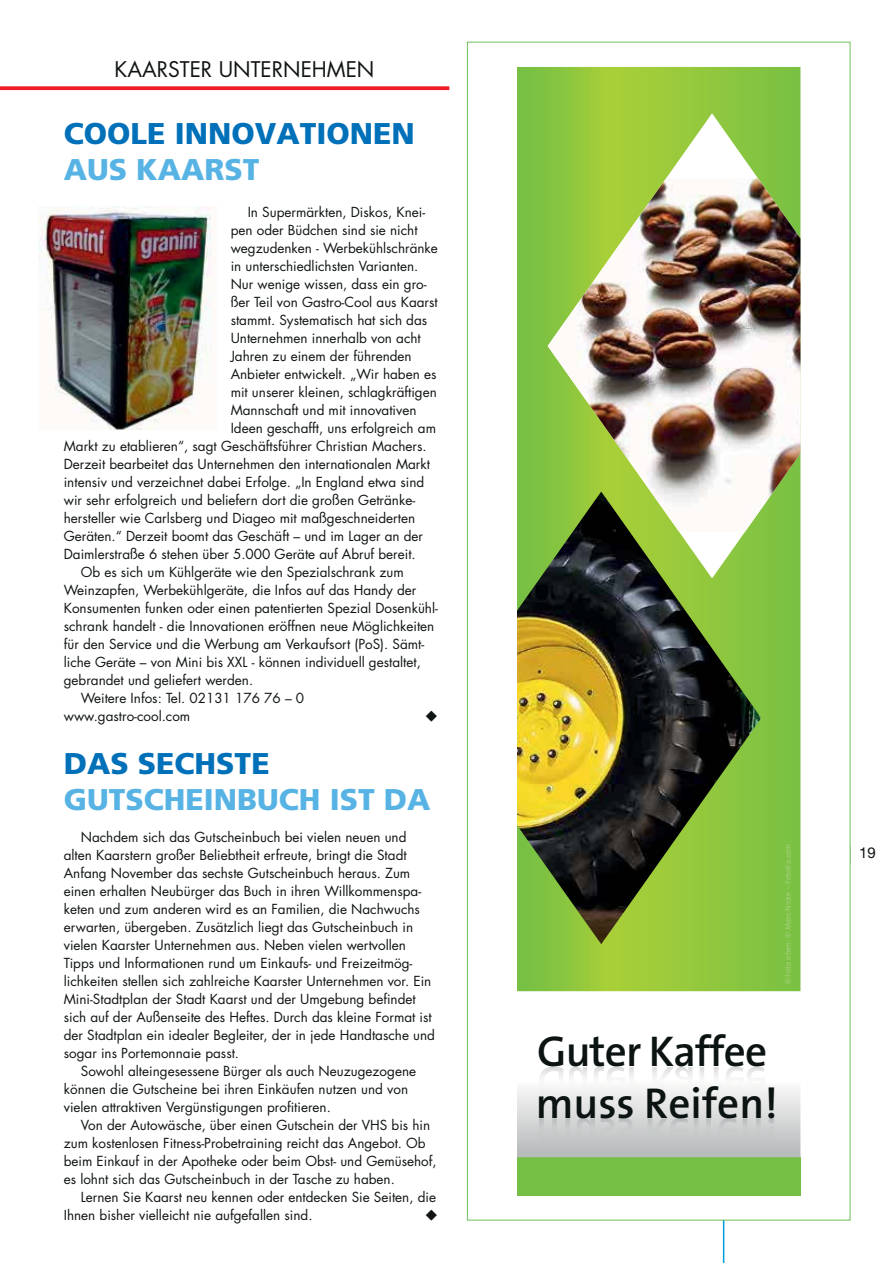
<style>
.page{position:relative;width:893px;height:1263px;background:#fff}
.page>*{position:absolute;margin:0;border:0;box-sizing:border-box;transform-origin:0 0}
.t1{font:600 43.35px/52.1px "The Sans B6";letter-spacing:-.02em;color:#0c1313}
.t2{font:900 30px "Frutiger";color:#0070b9}
.t3{font:900 30px "Frutiger";color:#58b3e5}
.t4{font:21px "Futura";color:#101415}
.t5{font:15px "Helvetica Neue";color:#101415}
.t6{font:13.5px/18px "Futura";color:#101415}
.t7{font:7.95px "The Sans B5 Plain";color:#a1d078}
.s1{color:#a0cf78}
</style>
<div class="page">
<hr style="left:723px;top:119px;width:1px;height:1144px;background:#009cd8">
<svg style="left:0;top:86px;width:449px;height:4px;background:#ee2e36"></svg>
<div style="left:517px;top:67px;width:283px;height:1128px;background:#fff"></div>
<svg style="left:517px;top:67px;width:283px;height:924px;background:#86c440"></svg>
<div style="left:517px;top:1157px;width:283px;height:38px;background:#74c044"></div>
<svg style="left:517px;top:1087px;width:283px;height:70px;background:#d2d4d4"></svg>
<svg style="left:548px;top:113px;width:252px;height:465px"></svg>
<img style="left:548px;top:178px;width:252px;height:354px">
<img style="left:539px;top:1118px;width:235px;height:24px">
<img style="left:539px;top:1067px;width:226px;height:32px">
<div style="left:785px;top:844px;width:6px;height:140px;background:#7cc242"></div>
<img style="left:517px;top:491px;width:244px;height:453px">
<img style="left:38px;top:206px;width:173px;height:223px">
<h3 class="t4" style="left:115px;top:60px;width:261px">KAARSTER UNTERNEHMEN</h3>
<h2 class="t2" style="left:64px;top:122px;width:352px">COOLE INNOVATIONEN</h2>
<h2 class="t3" style="left:64px;top:158px;width:197px">AUS KAARST</h2>
<p class="t6" style="left:248px;top:204px;width:179px">In Supermärkten, Diskos, Knei-</p>
<p class="t6" style="left:231px;top:222px;width:188px">pen oder Büdchen sind sie nicht</p>
<p class="t6" style="left:231px;top:240px;width:209px">wegzudenken - Werbekühlschränke</p>
<p class="t6" style="left:231px;top:258px;width:189px">in unterschiedlichsten Varianten.</p>
<p class="t6" style="left:231px;top:276px;width:197px">Nur wenige wissen, dass ein gro-</p>
<p class="t6" style="left:231px;top:294px;width:209px">ßer Teil von Gastro-Cool aus Kaarst</p>
<p class="t6" style="left:231px;top:312px;width:198px">stammt. Systematisch hat sich das</p>
<p class="t6" style="left:231px;top:330px;width:192px">Unternehmen innerhalb von acht</p>
<p class="t6" style="left:231px;top:348px;width:183px">Jahren zu einem der führenden</p>
<p class="t6" style="left:231px;top:366px;width:207px">Anbieter entwickelt. „Wir haben es</p>
<p class="t6" style="left:231px;top:384px;width:208px">mit unserer kleinen, schlagkräftigen</p>
<p class="t6" style="left:231px;top:402px;width:187px">Mannschaft und mit innovativen</p>
<p class="t6" style="left:231px;top:420px;width:207px">Ideen geschafft, uns erfolgreich am</p>
<p class="t6" style="left:64px;top:438px;width:364px">Markt zu etablieren“, sagt Geschäftsführer Christian Machers.</p>
<p class="t6" style="left:64px;top:456px;width:368px">Derzeit bearbeitet das Unternehmen den internationalen Markt</p>
<p class="t6" style="left:64px;top:474px;width:362px">intensiv und verzeichnet dabei Erfolge. „In England etwa sind</p>
<p class="t6" style="left:64px;top:492px;width:353px">wir sehr erfolgreich und beliefern dort die großen Getränke-</p>
<p class="t6" style="left:64px;top:510px;width:353px">hersteller wie Carlsberg und Diageo mit maßgeschneiderten</p>
<p class="t6" style="left:64px;top:528px;width:361px">Geräten.“ Derzeit boomt das Geschäft – und im Lager an der</p>
<p class="t6" style="left:64px;top:546px;width:353px">Daimlerstraße 6 stehen über 5.000 Geräte auf Abruf bereit.</p>
<p class="t6" style="left:81px;top:564px;width:325px">Ob es sich um Kühlgeräte wie den Spezialschrank zum</p>
<p class="t6" style="left:64px;top:582px;width:354px">Weinzapfen, Werbekühlgeräte, die Infos auf das Handy der</p>
<p class="t6" style="left:64px;top:600px;width:376px">Konsumenten funken oder einen patentierten Spezial Dosenkühl-</p>
<p class="t6" style="left:64px;top:618px;width:372px">schrank handelt - die Innovationen eröffnen neue Möglichkeiten</p>
<p class="t6" style="left:64px;top:636px;width:362px">für den Service und die Werbung am Verkaufsort (PoS). Sämt-</p>
<p class="t6" style="left:64px;top:654px;width:359px">liche Geräte – von Mini bis XXL - können individuell gestaltet,</p>
<p class="t6" style="left:64px;top:672px;width:191px">gebrandet und geliefert werden.</p>
<p class="t6" style="left:81px;top:690px;width:225px">Weitere Infos: Tel. 02131 176 76 – 0</p>
<p class="t6" style="left:64px;top:708px;width:128px">www.gastro-cool.com</p>
<h2 class="t2" style="left:64px;top:752px;width:207px">DAS SECHSTE</h2>
<h2 class="t3" style="left:64px;top:788px;width:368px">GUTSCHEINBUCH IST DA</h2>
<p class="t6" style="left:64px;top:829px;width:373px;text-indent:17px">Nachdem sich das Gutscheinbuch bei vielen neuen und alten Kaarstern großer Beliebtheit erfreute, bringt die Stadt Anfang November das sechste Gutscheinbuch heraus. Zum einen erhalten Neubürger das Buch in ihren Willkommenspa&shy;keten und zum anderen wird es an Familien, die Nachwuchs erwarten, übergeben. Zusätzlich liegt das Gutscheinbuch in vielen Kaarster Unternehmen aus. Neben vielen wertvollen Tipps und Informationen rund um Einkaufs- und Freizeitmög&shy;lichkeiten stellen sich zahlreiche Kaarster Unternehmen vor. Ein Mini-Stadtplan der Stadt Kaarst und der Umgebung befindet sich auf der Außenseite des Heftes. Durch das kleine Format ist der Stadtplan ein idealer Begleiter, der in jede Handtasche und sogar ins Portemonnaie passt.</p>
<p class="t6" style="left:64px;top:1063px;width:354px;text-indent:17px">Sowohl alteingesessene Bürger als auch Neuzugezogene können die Gutscheine bei ihren Einkäufen nutzen und von vielen attraktiven Vergünstigungen profitieren.</p>
<p class="t6" style="left:64px;top:1117px;width:374px;text-indent:17px">Von der Autowäsche, über einen Gutschein der VHS bis hin zum kostenlosen Fitness-Probetraining reicht das Angebot. Ob beim Einkauf in der Apotheke oder beim Obst- und Gemüsehof, es lohnt sich das Gutscheinbuch in der Tasche zu haben.</p>
<p class="t6" style="left:64px;top:1189px;width:374px;text-indent:17px">Lernen Sie Kaarst neu kennen oder entdecken Sie Seiten, die<br>Ihnen bisher vielleicht nie aufgefallen sind.</p>
<p class="t7" style="left:783px;top:984px;width:142px;rotate:-90deg">© Foto oben: © Marc Nicke <span class="s1">–</span> Fotolia<span class="s1">.</span>com</p>
<h1 class="t1" style="left:536px;top:1025px;width:244px">Guter Kaffee muss Reifen!</h1>
<p class="t5" style="left:859px;top:847px;width:18px">19</p>
</div>
